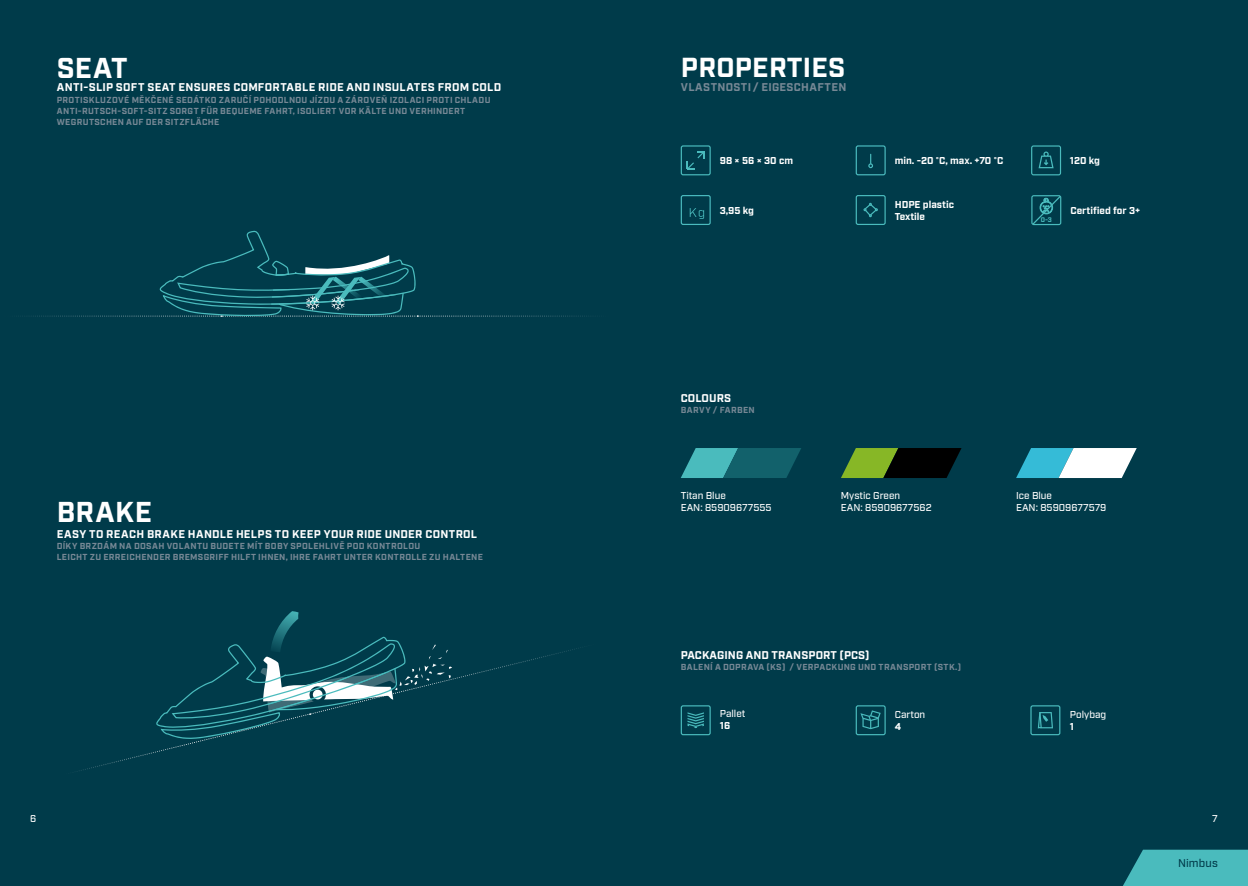
<style>
.page{position:relative;width:1248px;height:886px;background:#fff}
.page>*{position:absolute;margin:0;border:0;box-sizing:border-box;transform-origin:0 0}
.t1{font:700 28.75px "Industry";letter-spacing:.02em;color:#fff}
.t2{font:700 27.5px "Industry";letter-spacing:.01em;color:#fff}
.t3{font:700 11.25px "Industry";letter-spacing:.02em;color:#fff}
.t4{font:700 11.25px "Industry";letter-spacing:.035em;color:#778895}
.t5{font:500 11.25px "Industry";letter-spacing:.01em;color:#003b4a}
.t6{font:500 10px/12px "Industry";color:#fff}
.t7{font:700 10px/12px "Industry";color:#fff}
.t8{font:700 8.75px/11.2px "Industry";letter-spacing:.035em;color:#778895}
.t9{font:700 6.62px "Industry";color:#4abbbd}
</style>
<div class="page">
<div style="left:0;top:0;width:1247px;height:886px;background:#003b4a"></div>
<svg style="left:77px;top:611px;width:504px;height:161px"></svg>
<svg style="left:1123px;top:850px;width:124px;height:36px;background:#44b0b3"></svg>
<svg style="left:841px;top:448px;width:120px;height:30px;background:#2f4716"></svg>
<div style="left:680px;top:145px;width:30px;height:30px;border:1px solid #4abbbd;border-radius:2px"></div>
<svg style="left:686px;top:151px;width:18px;height:18px"></svg>
<div style="left:855px;top:145px;width:30px;height:30px;border:1px solid #4bbbbf;border-radius:2px"></div>
<svg style="left:868px;top:154px;width:5px;height:14px"></svg>
<div style="left:680px;top:195px;width:30px;height:30px;border:1px solid #4bbbbf;border-radius:2px"></div>
<svg style="left:689px;top:208px;width:15px;height:11px"></svg>
<div style="left:855px;top:195px;width:30px;height:30px;border:1px solid #4abbbd;border-radius:2px"></div>
<svg style="left:863px;top:203px;width:14px;height:14px"></svg>
<svg style="left:1031px;top:145px;width:29px;height:30px"></svg>
<div style="left:680px;top:705px;width:30px;height:30px;border:1px solid #4abbbd;border-radius:2px"></div>
<svg style="left:687px;top:712px;width:17px;height:16px"></svg>
<div style="left:855px;top:705px;width:30px;height:30px;border:1px solid #4abbbd;border-radius:2px"></div>
<svg style="left:855px;top:706px;width:29px;height:29px"></svg>
<svg style="left:1031px;top:195px;width:31px;height:31px"></svg>
<div style="left:1030px;top:705px;width:30px;height:30px;border:1px solid #4abbbd;border-radius:2px"></div>
<svg style="left:1037px;top:712px;width:15px;height:16px"></svg>
<svg style="left:1016px;top:448px;width:120px;height:30px;background:#98cfda"></svg>
<svg style="left:681px;top:448px;width:120px;height:30px;background:#237b83"></svg>
<svg style="left:33px;top:230px;width:554px;height:87px"></svg>
<h1 class="t1" style="left:57px;top:50px;width:72px">SEAT</h1>
<p class="t3" style="left:57px;top:81px;width:446px">ANTI-SLIP SOFT SEAT ENSURES COMFORTABLE RIDE AND INSULATES FROM COLD</p>
<p class="t8" style="left:57px;top:94px;width:435px">PROTISKLUZOVÉ MĚKČENÉ SEDÁTKO ZARUČÍ POHODLNOU JÍZDU A ZÁROVEŇ IZOLACI PROTI CHLADU<br>ANTI-RUTSCH-SOFT-SITZ SORGT FÜR BEQUEME FAHRT, ISOLIERT VOR KÄLTE UND VERHINDERT<br>WEGRUTSCHEN AUF DER SITZFLÄCHE</p>
<h1 class="t1" style="left:57px;top:494px;width:97px">BRAKE</h1>
<p class="t3" style="left:57px;top:527px;width:422px">EASY TO REACH BRAKE HANDLE HELPS TO KEEP YOUR RIDE UNDER CONTROL</p>
<p class="t8" style="left:57px;top:540px;width:427px">DÍKY BRZDÁM NA DOSAH VOLANTU BUDETE MÍT BOBY SPOLEHLIVĚ POD KONTROLOU<br>LEICHT ZU ERREICHENDER BREMSGRIFF HILFT IHNEN, IHRE FAHRT UNTER KONTROLLE ZU HALTENE</p>
<h2 class="t2" style="left:680px;top:51px;width:166px">PROPERTIES</h2>
<p class="t4" style="left:680px;top:80px;width:167px">VLASTNOSTI / EIGESCHAFTEN</p>
<p class="t7" style="left:719px;top:155px;width:75px">98 × 56 × 30 cm</p>
<p class="t7" style="left:719px;top:205px;width:36px">3,95 kg</p>
<p class="t7" style="left:894px;top:155px;width:110px">min. -20 °C, max. +70 °C</p>
<p class="t7" style="left:894px;top:199px;width:61px">HDPE plastic<br>Textile</p>
<p class="t9" style="left:1040px;top:215px;width:13px">0-3</p>
<p class="t7" style="left:1069px;top:155px;width:32px">120 kg</p>
<p class="t7" style="left:1070px;top:205px;width:71px">Certified for 3+</p>
<p class="t3" style="left:680px;top:392px;width:52px">COLOURS</p>
<p class="t8" style="left:680px;top:405px;width:75px">BARVY / FARBEN</p>
<p class="t6" style="left:680px;top:489px;width:92px">Titan Blue<br>EAN: 85909677555</p>
<p class="t6" style="left:840px;top:490px;width:92px">Mystic Green<br>EAN: 85909677562</p>
<p class="t6" style="left:1015px;top:490px;width:92px">Ice Blue<br>EAN: 85909677579</p>
<p class="t3" style="left:680px;top:649px;width:190px">PACKAGING AND TRANSPORT (PCS)</p>
<p class="t8" style="left:680px;top:661px;width:282px">BALENÍ A DOPRAVA (KS) / VERPACKUNG UND TRANSPORT (STK.)</p>
<p class="t6" style="left:719px;top:708px;width:27px">Pallet</p>
<p class="t7" style="left:719px;top:720px;width:12px">16</p>
<p class="t6" style="left:894px;top:709px;width:32px">Carton</p>
<p class="t7" style="left:894px;top:721px;width:8px">4</p>
<p class="t6" style="left:1069px;top:708px;width:38px">Polybag</p>
<p class="t7" style="left:1069px;top:720px;width:6px">1</p>
<p class="t6" style="left:30px;top:813px;width:8px">6</p>
<p class="t6" style="left:1212px;top:813px;width:7px">7</p>
<p class="t5" style="left:1177px;top:857px;width:41px">Nimbus</p>
</div>
